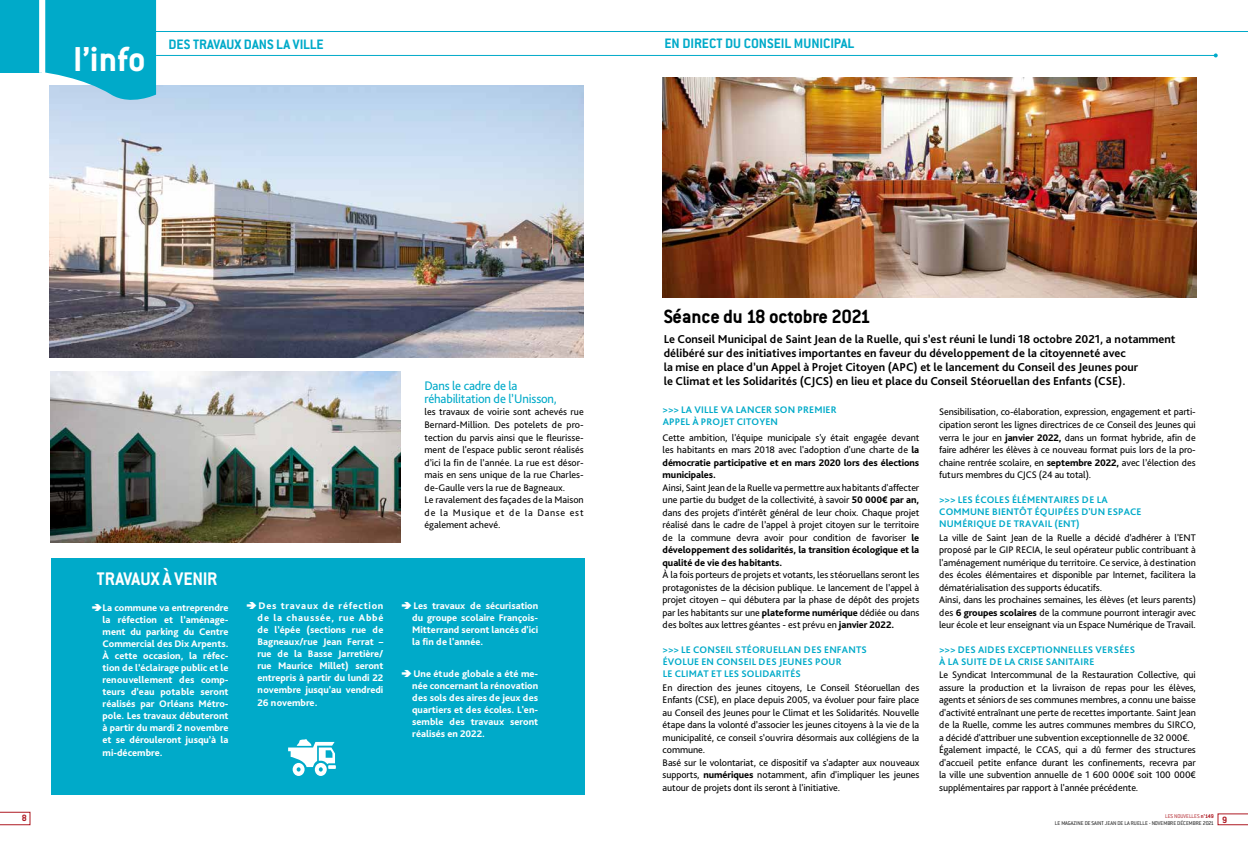
<style>
.page{position:relative;width:1248px;height:851px;background:#fff}
.page>*{position:absolute;margin:0;border:0;box-sizing:border-box;transform-origin:0 0}
.t1{font:700 38px "Conduit ITC";color:#fff}
.t2{font:700 21px "Conduit ITC";letter-spacing:-.01em;color:#000}
.t3{font:700 20px "Conduit ITC";letter-spacing:-.005em;color:#fff}
.t4{font:700 15px "Conduit ITC";color:#00aac9}
.t5{font:13px/12.5px "Bliss Pro";letter-spacing:-.015em;color:#00aac9}
.t6{font:700 12px/14px "Bliss Pro";color:#000}
.t7{font:10px/12.5px "Bliss Pro";letter-spacing:-.01em;color:#000}
.t8{font:800 10px/12px "Bliss Pro";color:#fff;text-align:justify}
.t9{font:700 10px/12px "Bliss Pro";letter-spacing:.015em;color:#00aac9}
.t10{font:700 10px "Conduit ITC";color:#ae1a23}
.t11{font:300 6px/7.2px "Conduit ITC";color:#000;text-align:right}
.s1{font-weight:800}
.s2{color:#ae1a23}
.s3{font-weight:700;color:#ae1a23}
</style>
<div class="page">
<img style="left:50px;top:85px;width:533px;height:272px">
<hr style="left:122px;top:31px;width:1125px;height:1px;background:#00aac9">
<hr style="left:156px;top:55px;width:1059px;height:1px;background:#00aac9">
<svg style="left:1213px;top:53px;width:4px;height:4px"></svg>
<svg style="left:0;top:811px;width:30px;height:13px"></svg>
<svg style="left:1217px;top:813px;width:30px;height:11px"></svg>
<svg style="left:45px;top:0;width:111px;height:106px;background:#23b2cf"></svg>
<div style="left:0;top:0;width:42px;height:73px;background:#00aac9"></div>
<div style="left:39px;top:0;width:6px;height:73px;background:#fff"></div>
<img style="left:662px;top:78px;width:534px;height:219px">
<div style="left:51px;top:557px;width:533px;height:237px;background:#00aac9"></div>
<svg style="left:288px;top:739px;width:48px;height:36px"></svg>
<img style="left:51px;top:371px;width:349px;height:171px">
<h1 class="t1" style="left:73px;top:37px;width:73px">l’info</h1>
<h3 class="t4" style="left:168px;top:35px;width:157px">DES TRAVAUX DANS LA VILLE</h3>
<h3 class="t4" style="left:664px;top:35px;width:191px">EN DIRECT DU CONSEIL MUNICIPAL</h3>
<h3 class="t3" style="left:97px;top:567px;width:122px">TRAVAUX À VENIR</h3>
<p class="t8" style="left:103px;top:601px;width:127px">La commune va entreprendre la réfection et l’aménage&shy;ment du parking du Centre Commercial des Dix Arpents.<br>À cette occasion, la réfec&shy;tion de l’éclairage public et le renouvellement des comp&shy;teurs d’eau potable seront réalisés par Orléans Métro&shy;pole. Les travaux débuteront à partir du mardi 2 novembre et se dérouleront jusqu’à la</p>
<p class="t8" style="left:103px;top:746px;width:61px">mi-décembre.</p>
<h3 class="t5" style="left:424px;top:379px;width:134px">Dans le cadre de la réhabilitation de l’Unisson,</h3>
<p class="t7" style="left:424px;top:405px;width:161px">les travaux de voirie sont achevés rue Bernard-Million. Des potelets de pro&shy;tection du parvis ainsi que le fleurisse&shy;ment de l'espace public seront réalisés d’ici la fin de l’année. La rue est désor&shy;mais en sens unique de la rue Charles&shy;de-Gaulle vers la rue de Bagneaux.<br>Le ravalement des façades de la Maison de la Musique et de la Danse est également achevé.</p>
<p class="t8" style="left:257px;top:599px;width:127px">Des travaux de réfection de la chaussée, rue Abbé de l’épée (sections rue de Bagneaux/rue Jean Ferrat – rue de la Basse Jarretière/ rue Maurice Millet) seront entrepris à partir du lundi 22 novembre jusqu’au vendredi 26 novembre.</p>
<p class="t8" style="left:412px;top:599px;width:127px">Les travaux de sécurisation du groupe scolaire François-Mitterrand seront lancés d'ici la fin de l'année.</p>
<p class="t8" style="left:412px;top:667px;width:127px">Une étude globale a été me&shy;née concernant la rénovation des sols des aires de jeux des quartiers et des écoles. L'en&shy;semble des travaux seront réalisés en 2022.</p>
<h2 class="t2" style="left:663px;top:304px;width:208px">Séance du 18 octobre 2021</h2>
<p class="t6" style="left:663px;top:331px;width:513px">Le Conseil Municipal de Saint Jean de la Ruelle, qui s’est réuni le lundi 18 octobre 2021, a notamment délibéré sur des initiatives importantes en faveur du développement de la citoyenneté avec<br>la mise en place d’un Appel à Projet Citoyen (APC) et le lancement du Conseil des Jeunes pour<br>le Climat et les Solidarités (CJCS) en lieu et place du Conseil Stéoruellan des Enfants (CSE).</p>
<p class="t9" style="left:662px;top:403px;width:175px">&gt;&gt;&gt; LA VILLE VA LANCER SON PREMIER<br>APPEL À PROJET CITOYEN</p>
<p class="t7" style="left:662px;top:430px;width:258px;text-align:justify">Cette ambition, l'équipe municipale s'y était engagée devant les habitants en mars 2018 avec l'adoption d'une charte de <span class="s1">la démocratie participative et en mars 2020 lors des élections municipales.</span></p>
<p class="t7" style="left:662px;top:480px;width:258px;text-align:justify">Ainsi, Saint Jean de la Ruelle va permettre aux habitants d'affecter une partie du budget de la collectivité, à savoir <span class="s1">50 000€ par an, </span>dans des projets d'intérêt général de leur choix. Chaque projet réalisé dans le cadre de l’appel à projet citoyen sur le territoire de la commune devra avoir pour condition de favoriser <span class="s1">le développement des solidarités, la transition écologique et la qualité de vie des habitants.</span></p>
<p class="t7" style="left:662px;top:568px;width:258px;text-align:justify">À la fois porteurs de projets et votants, les stéoruellans seront les protagonistes de la décision publique. Le lancement de l’appel à projet citoyen – qui débutera par la phase de dépôt des projets par les habitants sur une <span class="s1">plateforme numérique</span> dédiée ou dans des boîtes aux lettres géantes - est prévu en <span class="s1">janvier 2022.</span></p>
<p class="t9" style="left:662px;top:643px;width:206px">&gt;&gt;&gt; LE CONSEIL STÉORUELLAN DES ENFANTS<br>ÉVOLUE EN CONSEIL DES JEUNES POUR<br>LE CLIMAT ET LES SOLIDARITÉS</p>
<p class="t7" style="left:662px;top:680px;width:258px">En direction des jeunes citoyens, Le Conseil Stéoruellan des Enfants (CSE), en place depuis 2005, va évoluer pour faire place au Conseil des Jeunes pour le Climat et les Solidarités. Nouvelle étape dans la volonté d’associer les jeunes citoyens à la vie de la municipalité, ce conseil s’ouvrira désormais aux collégiens de la commune.<br>Basé sur le volontariat, ce dispositif va s'adapter aux nouveaux supports, <span class="s1">numériques</span> notamment, afin d'impliquer les jeunes autour de projets dont ils seront à l'initiative.</p>
<p class="t7" style="left:939px;top:405px;width:258px;text-align:justify">Sensibilisation, co-élaboration, expression, engagement et parti&shy;cipation seront les lignes directrices de ce Conseil des Jeunes qui verra le jour en <span class="s1">janvier 2022,</span> dans un format hybride, afin de faire adhérer les élèves à ce nouveau format puis lors de la pro&shy;chaine rentrée scolaire, en <span class="s1">septembre 2022,</span> avec l’élection des futurs membres du CJCS (24 au total).</p>
<p class="t9" style="left:939px;top:493px;width:204px">&gt;&gt;&gt; LES ÉCOLES ÉLÉMENTAIRES DE LA<br>COMMUNE BIENTÔT ÉQUIPÉES D'UN ESPACE<br>NUMÉRIQUE DE TRAVAIL (ENT)</p>
<p class="t7" style="left:939px;top:530px;width:258px">La ville de Saint Jean de la Ruelle a décidé d’adhérer à l'ENT proposé par le GIP RECIA, le seul opérateur public contribuant à l'aménagement numérique du territoire. Ce service, à destination des écoles élémentaires et disponible par Internet, facilitera la dématérialisation des supports éducatifs.<br>Ainsi, dans les prochaines semaines, les élèves (et leurs parents) des <span class="s1">6 groupes scolaires</span> de la commune pourront interagir avec leur école et leur enseignant via un Espace Numérique de Travail.</p>
<p class="t9" style="left:939px;top:643px;width:197px">&gt;&gt;&gt; DES AIDES EXCEPTIONNELLES VERSÉES<br>À LA SUITE DE LA CRISE SANITAIRE</p>
<p class="t7" style="left:939px;top:668px;width:258px">Le Syndicat Intercommunal de la Restauration Collective, qui assure la production et la livraison de repas pour les élèves, agents et séniors de ses communes membres, a connu une baisse d'activité entraînant une perte de recettes importante. Saint Jean de la Ruelle, comme les autres communes membres du SIRCO, a décidé d'attribuer une subvention exceptionnelle de 32 000€.<br>Également impacté, le CCAS, qui a dû fermer des structures d'accueil petite enfance durant les confinements, recevra par la ville une subvention annuelle de 1 600 000€ soit 100 000€ supplémentaires par rapport à l'année précédente.</p>
<p class="t11" style="left:1054px;top:811px;width:161px"><span class="s2">LES NOUVELLES</span> <span class="s3">n°149<br></span>LE MAGAZINE DE SAINT JEAN DE LA RUELLE - NOVEMBRE DÉCEMBRE 2021</p>
<p class="t10" style="left:22px;top:812px;width:7px">8</p>
<p class="t10" style="left:1221px;top:813px;width:7px">9</p>
</div>
